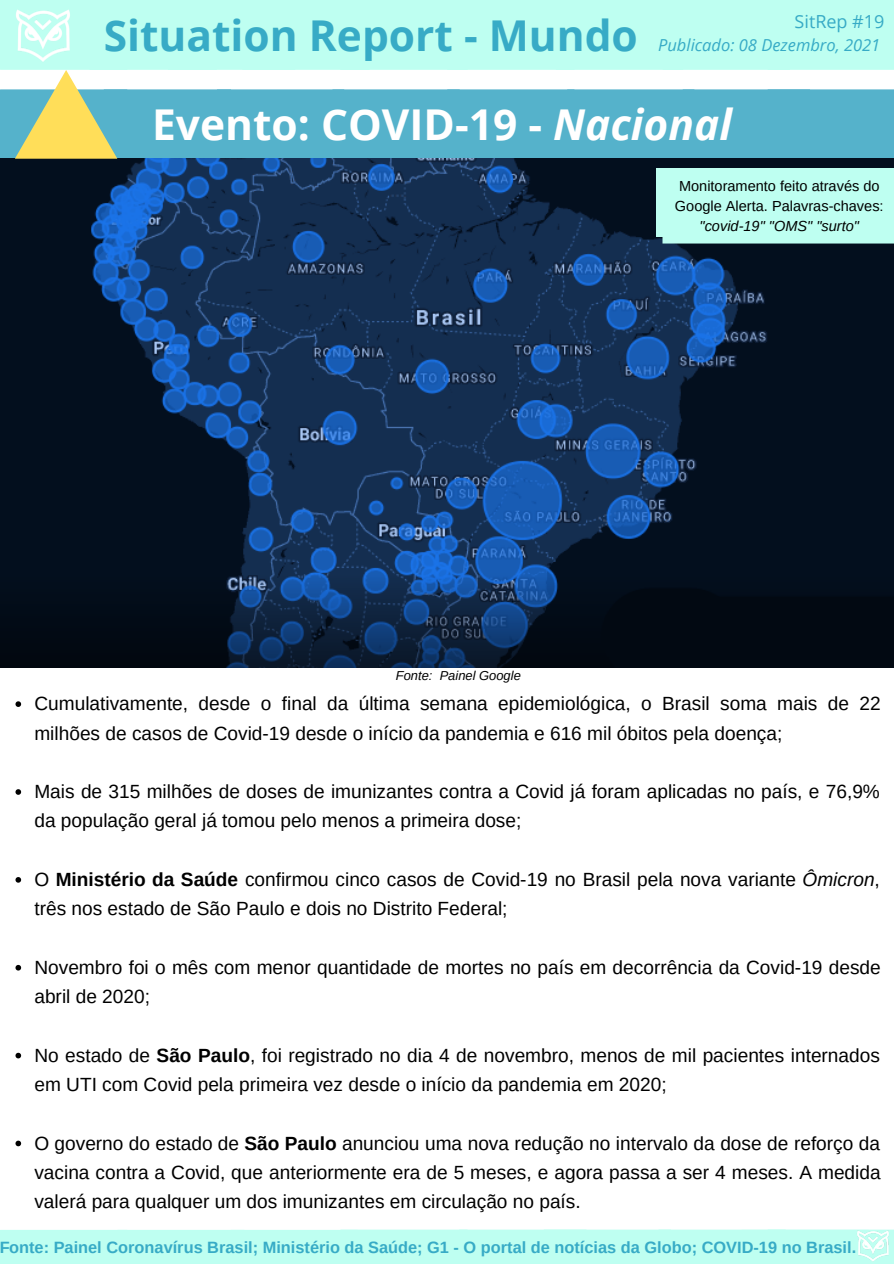
<style>
.page{position:relative;width:894px;height:1264px;background:#fff}
.page>*{position:absolute;margin:0;border:0;box-sizing:border-box;transform-origin:0 0}
.t1{font:700 42.45px "Open Sans";color:#fff}
.t2{font:700 42.45px "Open Sans";color:#37abc6}
.t3{font:19.05px/29.2px "Arimo";color:#000}
.t4{font:18px "Open Sans";color:#37abc6}
.t5{font:italic 16.5px "Open Sans";color:#37abc6}
.t6{font:700 16.35px "Arimo";color:#37abc6}
.t7{font:14.55px "Arimo";color:#000}
.t8{font:italic 14.55px "Arimo";color:#000}
.t9{font:italic 12.9px "Arimo";color:#000}
.s1{font-style:italic}
.s2{font-weight:700}
</style>
<div class="page">
<div style="left:0;top:1229px;width:893px;height:34px;background:#befff1"></div>
<img style="left:856px;top:1229px;width:33px;height:33px">
<img style="left:0;top:159px;width:893px;height:509px">
<svg style="left:662px;top:237px;width:231px;height:6px"></svg>
<div style="left:655px;top:168px;width:238px;height:69px;background:#befff1"></div>
<svg style="left:0;top:0;width:893px;height:159px;background:#9ddddd"></svg>
<svg style="left:15px;top:701px;width:6px;height:6px"></svg>
<svg style="left:15px;top:789px;width:6px;height:5px"></svg>
<svg style="left:15px;top:877px;width:6px;height:5px"></svg>
<svg style="left:15px;top:964px;width:6px;height:6px"></svg>
<svg style="left:15px;top:1052px;width:6px;height:6px"></svg>
<svg style="left:15px;top:1140px;width:6px;height:6px"></svg>
<p class="t2" style="left:104px;top:6px;width:535px">Situation Report - Mundo</p>
<p class="t4" style="left:794px;top:8px;width:91px">SitRep #19</p>
<p class="t5" style="left:658px;top:34px;width:224px">Publicado: 08 Dezembro, 2021</p>
<p class="t1" style="left:152px;top:94px;width:581px">Evento: COVID-19 - <span class="s1">Nacional</span></p>
<p class="t7" style="left:678px;top:178px;width:202px">Monitoramento feito através do</p>
<p class="t7" style="left:674px;top:198px;width:210px">Google Alerta. Palavras-chaves:</p>
<p class="t8" style="left:699px;top:218px;width:161px">"covid-19" "OMS" "surto"</p>
<p class="t9" style="left:396px;top:668px;width:126px">Fonte: Painel Google</p>
<p class="t3" style="left:34px;top:689px;width:847px">Cumulativamente, desde o final da última semana epidemiológica, o Brasil soma mais de 22 milhões de casos de Covid-19 desde o início da pandemia e 616 mil óbitos pela doença;</p>
<p class="t3" style="left:34px;top:777px;width:846px">Mais de 315 milhões de doses de imunizantes contra a Covid já foram aplicadas no país, e 76,9% da população geral já tomou pelo menos a primeira dose;</p>
<p class="t3" style="left:34px;top:864px;width:846px">O <span class="s2">Ministério da Saúde</span> confirmou cinco casos de Covid-19 no Brasil pela nova variante <span class="s1">Ômicron</span>, três nos estado de São Paulo e dois no Distrito Federal;</p>
<p class="t3" style="left:34px;top:952px;width:847px">Novembro foi o mês com menor quantidade de mortes no país em decorrência da Covid-19 desde abril de 2020;</p>
<p class="t3" style="left:34px;top:1040px;width:846px">No estado de <span class="s2">São Paulo</span>, foi registrado no dia 4 de novembro, menos de mil pacientes internados em UTI com Covid pela primeira vez desde o início da pandemia em 2020;</p>
<p class="t3" style="left:34px;top:1128px;width:847px;text-align:justify">O governo do estado de <span class="s2">São Paulo</span> anunciou uma nova redução no intervalo da dose de reforço da vacina contra a Covid, que anteriormente era de 5 meses, e agora passa a ser 4 meses. A medida valerá para qualquer um dos imunizantes em circulação no país.</p>
<p class="t6" style="left:-1px;top:1238px;width:858px">Fonte: Painel Coronavírus Brasil; Ministério da Saúde; G1 - O portal de notícias da Globo; COVID-19 no Brasil.</p>
</div>
